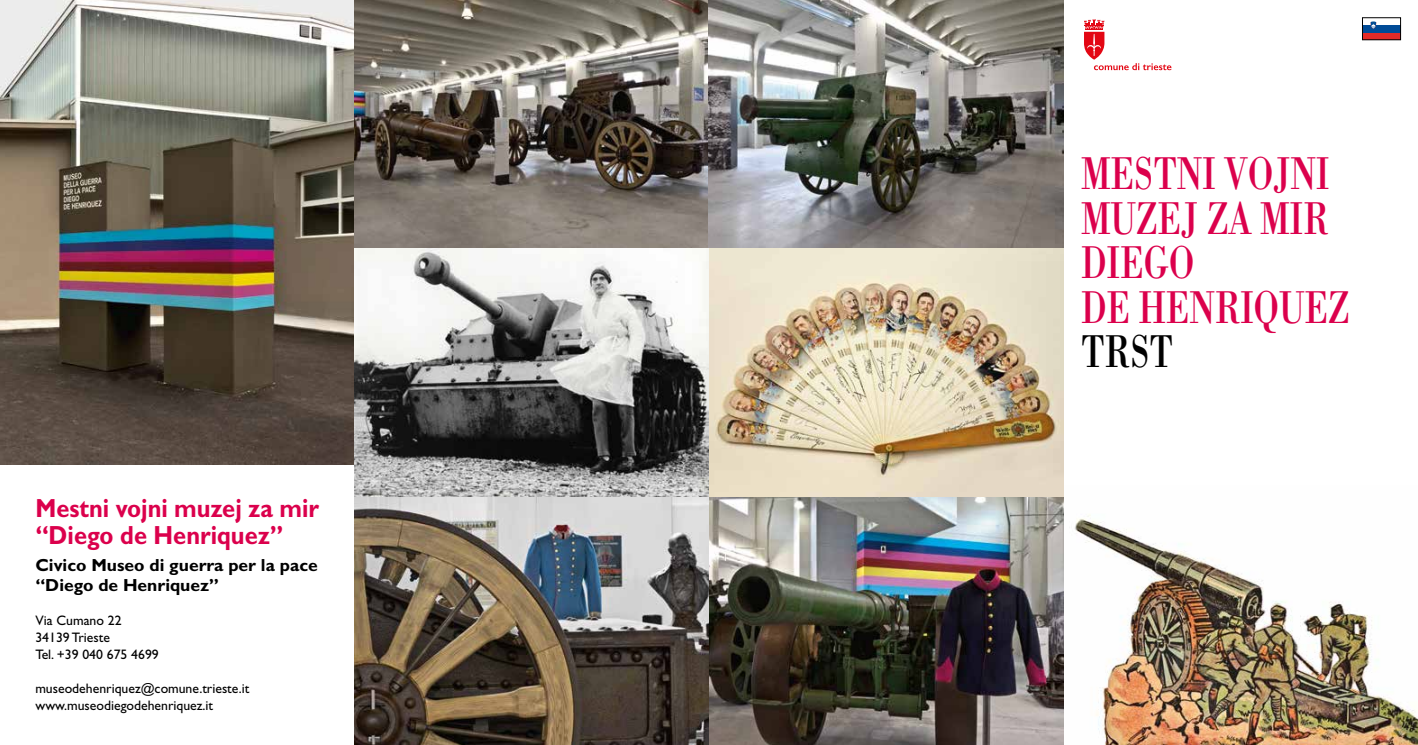
<style>
.page{position:relative;width:1418px;height:745px;background:#fff}
.page>*{position:absolute;margin:0;border:0;box-sizing:border-box;transform-origin:0 0}
.t1{font:47.5px/44.4px "Bodoni Std";letter-spacing:-.01em;color:#db004c;scale:.75 1}
.t2{font:47.5px "Bodoni Std";color:#000;scale:.75 1}
.t3{font:700 26.25px/26.9px "Gill Sans Std";color:#db004c;scale:.9 1}
.t4{font:700 17.5px/20px "Gill Sans Std";color:#000}
.t5{font:13.75px/16.9px "Gill Sans Std";color:#000}
</style>
<div class="page">
<img style="left:1063px;top:485px;width:354px;height:259px">
<img style="left:0;top:0;width:354px;height:464px">
<svg style="left:1084px;top:19px;width:87px;height:51px"></svg>
<img style="left:354px;top:0;width:709px;height:744px">
<div style="left:1362px;top:32px;width:38px;height:8px;background:#e42a27"></div>
<div style="left:1362px;top:25px;width:38px;height:7px;background:#004b97"></div>
<svg style="left:1370px;top:21px;width:6px;height:8px"></svg>
<h2 class="t3" style="left:35px;top:494px;width:316px">Mestni vojni muzej za mir “Diego de Henriquez”</h2>
<p class="t4" style="left:35px;top:555px;width:284px">Civico Museo di guerra per la pace “Diego de Henriquez”</p>
<p class="t5" style="left:35px;top:611px;width:125px">Via Cumano 22<br>34139 Trieste<br>Tel. +39 040 675 4699</p>
<p class="t5" style="left:35px;top:679px;width:215px">museodehenriquez@comune.trieste.it www.museodiegodehenriquez.it</p>
<h1 class="t1" style="left:1081px;top:150px;width:359px">MESTNI VOJNI<br>MUZEJ ZA MIR<br>DIEGO<br>DE HENRIQUEZ</h1>
<h1 class="t2" style="left:1081px;top:322px;width:124px">TRST</h1>
</div>
